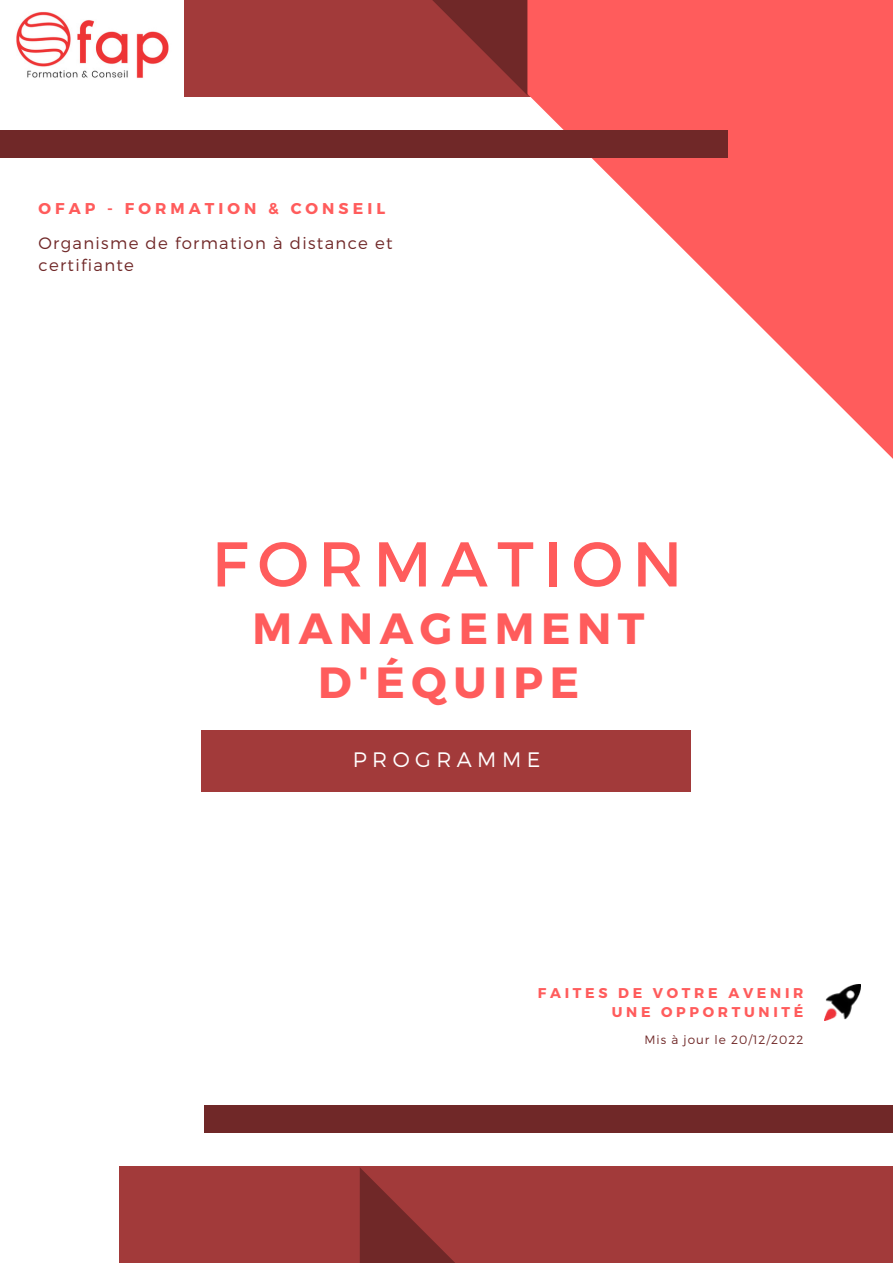
<style>
.page{position:relative;width:893px;height:1264px;background:#fff}
.page>*{position:absolute;margin:0;border:0;box-sizing:border-box;transform-origin:0 0}
.t1{font:63.15px "Montserrat";letter-spacing:.15em;color:#ff5c5c}
.t2{font:700 43.65px/54px "Montserrat";letter-spacing:.15em;color:#ff5c5c;text-align:center}
.t3{font:300 20.85px "Montserrat";letter-spacing:.26em;color:#fff}
.t4{font:300 16.5px/22.5px "Montserrat";letter-spacing:.08em;color:#702828}
.t5{font:700 15.6px "Montserrat";letter-spacing:.26em;color:#ff5c5c}
.t6{font:700 14.1px/19px "Montserrat";letter-spacing:.26em;color:#ff5c5c;text-align:right}
.t7{font:300 12px "Montserrat";letter-spacing:.08em;color:#702828}
</style>
<div class="page">
<div style="left:202px;top:730px;width:489px;height:61px;background:#a23a3a"></div>
<div style="left:119px;top:1166px;width:773px;height:96px;background:#a23a3a"></div>
<img style="left:824px;top:984px;width:36px;height:36px">
<div style="left:0;top:0;width:771px;height:97px;background:#a23a3a"></div>
<svg style="left:274px;top:0;width:618px;height:458px"></svg>
<svg style="left:360px;top:1168px;width:94px;height:94px"></svg>
<svg style="left:322px;top:0;width:205px;height:95px"></svg>
<div style="left:0;top:131px;width:727px;height:27px;background:#702828"></div>
<div style="left:204px;top:1105px;width:688px;height:27px;background:#702828"></div>
<img style="left:0;top:0;width:183px;height:97px">
<p class="t5" style="left:38px;top:198px;width:348px">OFAP - FORMATION &amp; CONSEIL</p>
<p class="t4" style="left:38px;top:231px;width:355px">Organisme de formation à distance et certifiante</p>
<h1 class="t1" style="left:212px;top:523px;width:472px">FORMATION</h1>
<h2 class="t2" style="left:252px;top:599px;width:393px">MANAGEMENT<br>D'ÉQUIPE</h2>
<p class="t3" style="left:353px;top:745px;width:189px">PROGRAMME</p>
<p class="t6" style="left:538px;top:983px;width:267px">FAITES DE VOTRE AVENIR<br>UNE OPPORTUNITÉ</p>
<p class="t7" style="left:644px;top:1031px;width:160px">Mis à jour le 20/12/2022</p>
</div>
